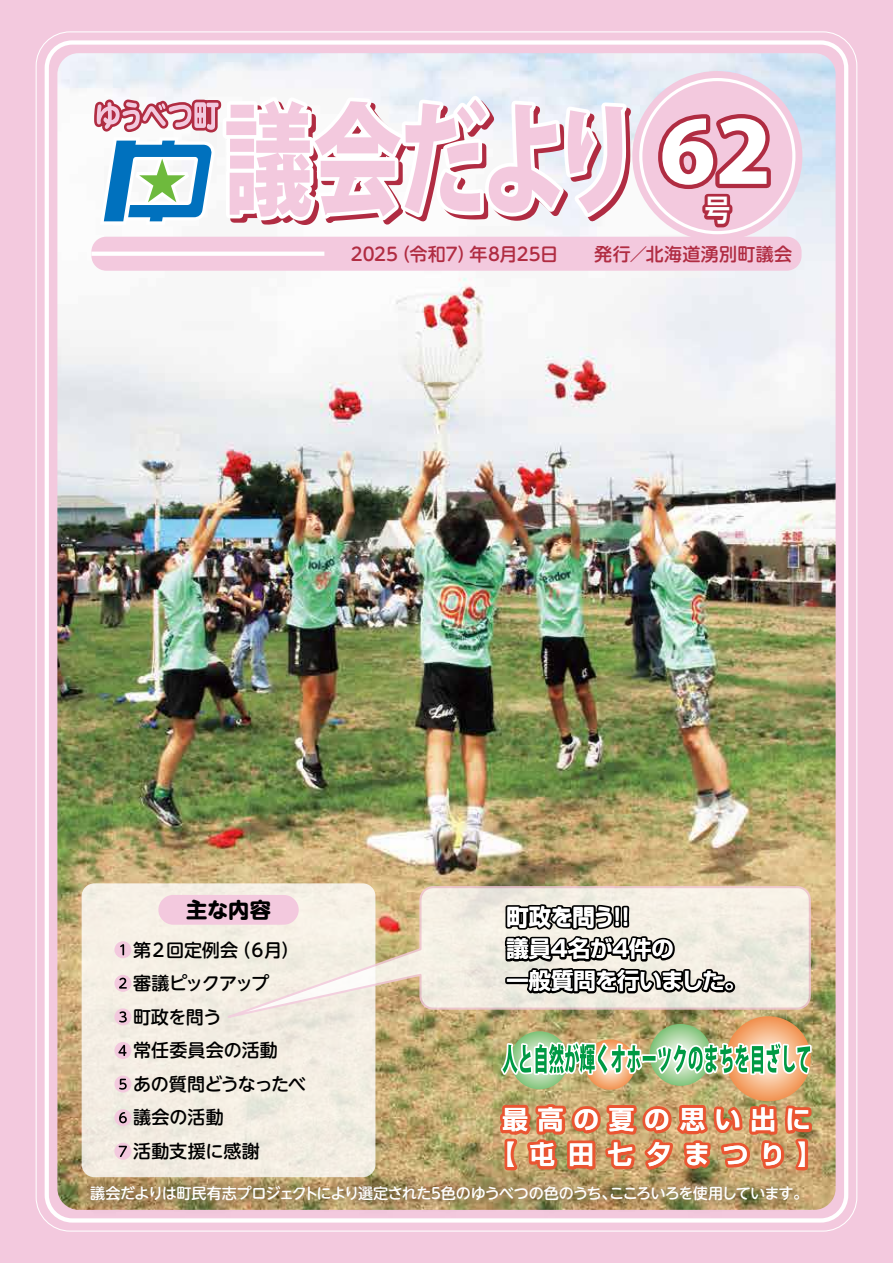
<style>
.page{position:relative;width:893px;height:1263px;background:#fff}
.page>*{position:absolute;margin:0;border:0;box-sizing:border-box;transform-origin:0 0}
.t1{font:800 85.05px "Koz Go Pr 6 N";color:#fff;scale:1.14 1}
.t2{font:700 29.7px "UD Shin Go Pro De";color:#fff;scale:.85 1}
.t3{font:700 25.5px/35.1px "Shin Go Pro De";letter-spacing:.39em;color:#fff}
.t4{font:700 25.5px "Shin Go Pro De";letter-spacing:.515em;color:#fff}
.t5{font:700 22.35px/32px "Shin Go Pro De";letter-spacing:-.02em;color:#fff}
.t6{font:700 21.3px "UD Shin M Go Pro";color:#000}
.t7{font:500 18px/33.6px "UD Shin M Go Pro";letter-spacing:-.01em;color:#000}
.t8{font:500 18px "UD Shin M Go Pro";letter-spacing:.005em;color:#b02c42}
.t9{font:500 18px "UD Shin M Go Pro";letter-spacing:-.09em;color:#000}
.t10{font:500 15.15px "UD Shin M Go Pr 6";letter-spacing:-.055em;color:#fff}
.t11{font:500 15.15px "UD Shin M Go Pr 6";letter-spacing:-.015em;color:#fff}
</style>
<div class="page">
<img style="left:0;top:0;width:893px;height:1263px">
<svg style="left:91px;top:89px;width:544px;height:144px"></svg>
<div style="left:82px;top:883px;width:293px;height:294px;background:#f4eee3;border-radius:13px"></div>
<svg style="left:227px;top:886px;width:584px;height:132px"></svg>
<div style="left:158px;top:895px;width:141px;height:30px;background:#f3c9de;border-radius:15px"></div>
<hr style="left:91px;top:252px;width:233px;height:4px;background:#fff">
<svg style="left:496px;top:902px;width:319px;height:264px;background:#b79f7f"></svg>
<svg style="left:654px;top:110px;width:121px;height:121px;background:#d98ea3"></svg>
<img style="left:71px;top:1166px;width:751px;height:58px">
<div style="left:114px;top:941px;width:17px;height:17px;background:#f3c9de;border-radius:50%"></div>
<svg style="left:120px;top:944px;width:4px;height:11px"></svg>
<div style="left:114px;top:1008px;width:17px;height:17px;background:#f3c9de;border-radius:50%"></div>
<svg style="left:119px;top:1011px;width:8px;height:11px"></svg>
<div style="left:114px;top:1042px;width:17px;height:17px;background:#f3c9de;border-radius:50%"></div>
<svg style="left:118px;top:1045px;width:9px;height:11px"></svg>
<div style="left:114px;top:1075px;width:17px;height:17px;background:#f3c9de;border-radius:50%"></div>
<svg style="left:119px;top:1079px;width:8px;height:11px"></svg>
<div style="left:114px;top:975px;width:17px;height:17px;background:#f3c9de;border-radius:50%"></div>
<svg style="left:119px;top:978px;width:8px;height:11px"></svg>
<div style="left:114px;top:1109px;width:17px;height:17px;background:#f3c9de;border-radius:50%"></div>
<svg style="left:119px;top:1112px;width:8px;height:11px"></svg>
<div style="left:114px;top:1143px;width:17px;height:17px;background:#f3c9de;border-radius:50%"></div>
<svg style="left:119px;top:1146px;width:8px;height:11px"></svg>
<h1 class="t1" style="left:659px;top:105px;width:100px">62</h1>
<h2 class="t2" style="left:705px;top:186px;width:31px">号</h2>
<p class="t8" style="left:470px;top:239px;width:324px">年8月25日　　発行／北海道湧別町議会</p>
<p class="t8" style="left:392px;top:239px;width:84px">（令和7）</p>
<p class="t8" style="left:351px;top:239px;width:49px">2025</p>
<p class="t6" style="left:186px;top:892px;width:86px">主な内容</p>
<p class="t7" style="left:233px;top:932px;width:68px">（６月(</p>
<p class="t7" style="left:133px;top:932px;width:107px">第２回定例会</p>
<p class="t9" style="left:133px;top:969px;width:138px">審議ピックアップ</p>
<p class="t7" style="left:133px;top:999px;width:174px">町政を問う<br>常任委員会の活動<br>あの質問どうなったべ</p>
<p class="t7" style="left:133px;top:1100px;width:92px">議会の活動</p>
<p class="t7" style="left:133px;top:1133px;width:128px">活動支援に感謝</p>
<p class="t5" style="left:506px;top:898px;width:242px">町政を問う<br>議員４名が４件の<br>一般質問を行いました。</p>
<p class="t5" style="left:606px;top:898px;width:32px">!!</p>
<h3 class="t3" style="left:797px;top:1099px;width:27px;text-indent:-295px">最高の夏の思い出に【</h3>
<h3 class="t3" style="left:490px;top:1134px;width:27px">【</h3>
<h3 class="t4" style="left:529px;top:1133px;width:257px">屯田七夕まつり</h3>
<p class="t10" style="left:90px;top:1180px;width:343px">議会だよりは町民有志プロジェクトにより選定された</p>
<p class="t10" style="left:609px;top:1180px;width:200px">こころいろを使用しています。</p>
<p class="t11" style="left:441px;top:1180px;width:177px">色のゆうべつの色のうち、</p>
<p class="t10" style="left:428px;top:1180px;width:17px">５</p>
</div>
